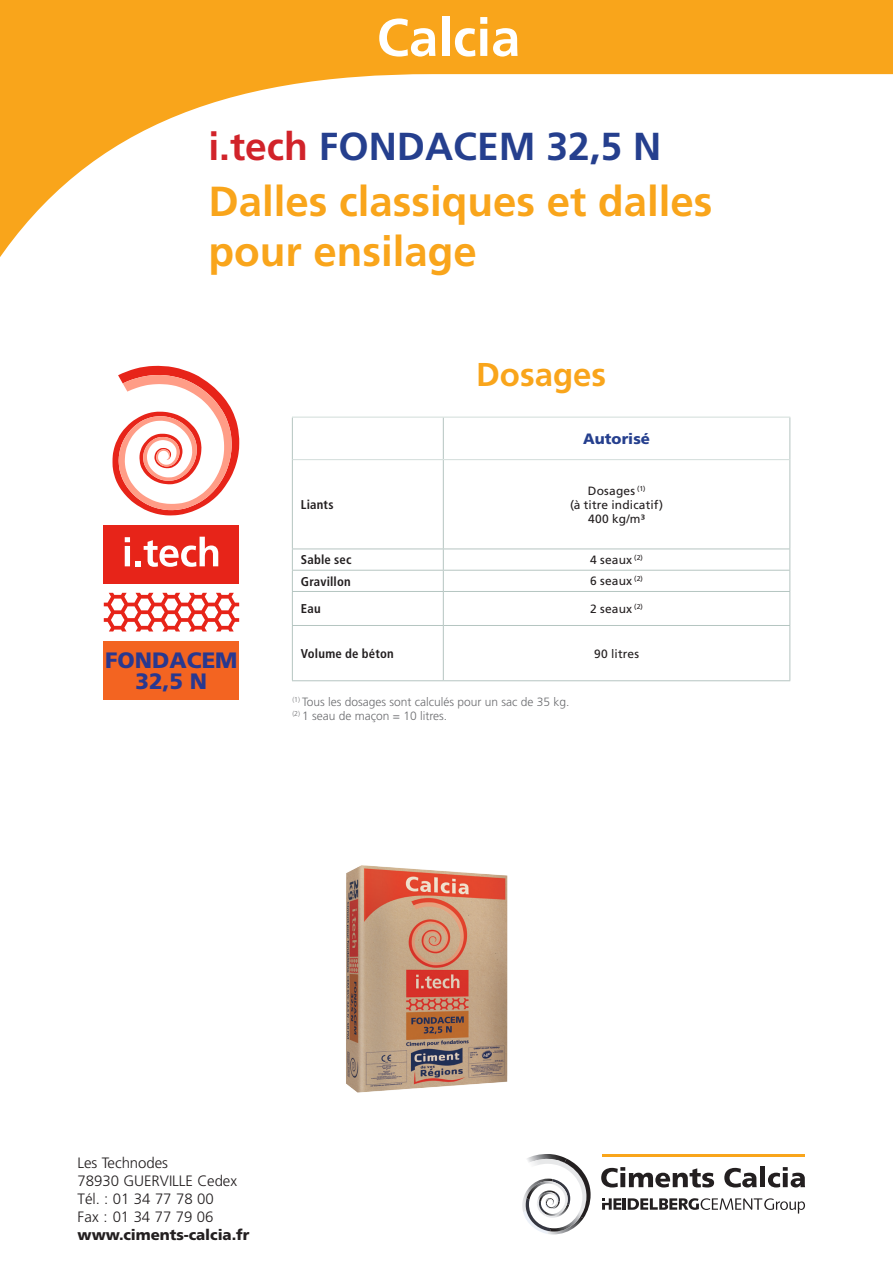
<style>
.page{position:relative;width:893px;height:1263px;background:#fff}
.page>*{position:absolute;margin:0;border:0;box-sizing:border-box;transform-origin:0 0}
.t1{font:700 52.8px "Frutiger";color:#fff}
.t2{font:700 42px/50.4px "Frutiger";color:#f9a51b}
.t3{font:700 39px "Frutiger";color:#253f8e}
.t4{font:700 33px "Frutiger";color:#f9a51b}
.t5{font:900 22.2px/21.1px "Frutiger";color:#283890;text-align:center}
.Normale{font:300 15px "Frutiger";letter-spacing:-.005em;color:#231f20}
.Normale-2{font:900 15px "Frutiger";letter-spacing:-.005em;color:#231f20}
._03_Tableau_text_rom{font:900 15px "Frutiger LT Std";letter-spacing:.005em;color:#253f8e}
._03_tableau_body_fru{font:700 condensed 12.75px "Frutiger LT Std";letter-spacing:.015em;color:#231f20}
._03_Tableau_text_rom-2{font:12px/14.2px "Frutiger LT Std";letter-spacing:.015em;color:#231f20;text-align:center}
._00_Sources_frutig_L{font:300 12px/13.5px "Frutiger LT Std";color:#6c6d70}
.s1{color:#d1232a}
</style>
<div class="page">
<svg style="left:0;top:0;width:893px;height:257px"></svg>
<svg style="left:104px;top:593px;width:135px;height:38px"></svg>
<svg style="left:113px;top:366px;width:126px;height:149px"></svg>
<div style="left:104px;top:525px;width:135px;height:58px;background:#e72419"></div>
<div style="left:104px;top:641px;width:135px;height:59px;background:#f36421"></div>
<svg style="left:125px;top:537px;width:93px;height:30px"></svg>
<hr style="left:292px;top:417px;width:1px;height:43px;background:#b5c5c1">
<hr style="left:292px;top:460px;width:1px;height:89px;background:#b5c5c1">
<hr style="left:443px;top:417px;width:1px;height:42px;background:#b5c5c1">
<hr style="left:789px;top:417px;width:1px;height:43px;background:#b5c5c1">
<hr style="left:443px;top:460px;width:1px;height:89px;background:#b5c5c1">
<hr style="left:789px;top:460px;width:1px;height:89px;background:#b5c5c1">
<hr style="left:292px;top:549px;width:151px;height:1px;background:#b5c5c1">
<hr style="left:443px;top:549px;width:347px;height:1px;background:#b5c5c1">
<hr style="left:292px;top:570px;width:151px;height:1px;background:#b5c5c1">
<svg style="left:292px;top:549px;width:1px;height:42px"></svg>
<hr style="left:443px;top:570px;width:347px;height:1px;background:#b5c5c1">
<svg style="left:443px;top:549px;width:1px;height:42px"></svg>
<svg style="left:789px;top:549px;width:1px;height:42px"></svg>
<hr style="left:292px;top:591px;width:151px;height:1px;background:#b5c5c1">
<hr style="left:292px;top:592px;width:1px;height:33px;background:#b5c5c1">
<hr style="left:443px;top:591px;width:347px;height:1px;background:#b5c5c1">
<hr style="left:443px;top:592px;width:1px;height:33px;background:#b5c5c1">
<hr style="left:789px;top:592px;width:1px;height:33px;background:#b5c5c1">
<hr style="left:292px;top:625px;width:151px;height:1px;background:#b5c5c1">
<hr style="left:292px;top:626px;width:1px;height:54px;background:#b5c5c1">
<hr style="left:443px;top:625px;width:347px;height:1px;background:#b5c5c1">
<hr style="left:443px;top:626px;width:1px;height:54px;background:#b5c5c1">
<hr style="left:789px;top:626px;width:1px;height:54px;background:#b5c5c1">
<hr style="left:292px;top:680px;width:151px;height:1px;background:#b5c5c1">
<hr style="left:443px;top:680px;width:347px;height:1px;background:#b5c5c1">
<hr style="left:292px;top:417px;width:151px;height:1px;background:#d2ddda">
<hr style="left:443px;top:417px;width:347px;height:1px;background:#d2ddda">
<hr style="left:293px;top:459px;width:150px;height:1px;background:#d2ddda">
<hr style="left:443px;top:459px;width:346px;height:1px;background:#d2ddda">
<img style="left:346px;top:865px;width:162px;height:228px">
<svg style="left:522px;top:1154px;width:69px;height:80px"></svg>
<svg style="left:601px;top:1167px;width:113px;height:20px"></svg>
<svg style="left:724px;top:1168px;width:33px;height:19px"></svg>
<div style="left:760px;top:1167px;width:5px;height:20px;background:#231f20"></div>
<svg style="left:768px;top:1167px;width:37px;height:20px"></svg>
<hr style="left:603px;top:1154px;width:202px;height:3px;background:#f9a51b">
<svg style="left:602px;top:1198px;width:203px;height:15px"></svg>
<p class="t1" style="left:377px;top:7px;width:145px">Calcia</p>
<p class="t3" style="left:208px;top:123px;width:454px"><span class="s1">i.tech</span> FONDACEM 32,5 N</p>
<p class="t2" style="left:208px;top:175px;width:506px">Dalles classiques et dalles pour ensilage</p>
<p class="t4" style="left:476px;top:355px;width:132px">Dosages</p>
<p class="t5" style="left:105px;top:649px;width:134px">FONDACEM<br>32,5 N</p>
<p class="_03_tableau_body_fru" style="left:301px;top:497px;width:34px">Liants</p>
<p class="_03_Tableau_text_rom" style="left:583px;top:430px;width:68px">Autorisé</p>
<p class="_03_Tableau_text_rom-2" style="left:588px;top:483px;width:59px">Dosages <sup>(1)</sup></p>
<p class="_03_Tableau_text_rom-2" style="left:570px;top:497px;width:95px">(à titre indicatif)<br>400 kg/m³</p>
<p class="_03_tableau_body_fru" style="left:301px;top:552px;width:52px">Sable sec</p>
<p class="_03_Tableau_text_rom-2" style="left:590px;top:553px;width:54px">4 seaux <sup>(2)</sup></p>
<p class="_03_tableau_body_fru" style="left:301px;top:574px;width:51px">Gravillon</p>
<p class="_03_Tableau_text_rom-2" style="left:590px;top:574px;width:54px">6 seaux <sup>(2)</sup></p>
<p class="_03_tableau_body_fru" style="left:301px;top:601px;width:21px">Eau</p>
<p class="_03_Tableau_text_rom-2" style="left:590px;top:602px;width:54px">2 seaux <sup>(2)</sup></p>
<p class="_03_tableau_body_fru" style="left:301px;top:646px;width:94px">Volume de béton</p>
<p class="_03_Tableau_text_rom-2" style="left:594px;top:646px;width:47px">90 litres</p>
<p class="_00_Sources_frutig_L" style="left:292px;top:696px;width:279px"><sup>(1)</sup> Tous les dosages sont calculés pour un sac de 35 kg. <sup>(2)</sup> 1 seau de maçon = 10 litres.</p>
<p class="Normale" style="left:78px;top:1154px;width:92px">Les Technodes</p>
<p class="Normale" style="left:78px;top:1172px;width:161px">78930 GUERVILLE Cedex</p>
<p class="Normale" style="left:78px;top:1190px;width:138px">Tél. : 01 34 77 78 00</p>
<p class="Normale" style="left:78px;top:1208px;width:137px">Fax : 01 34 77 79 06</p>
<p class="Normale-2" style="left:78px;top:1225px;width:173px">www.ciments-calcia.fr</p>
</div>
